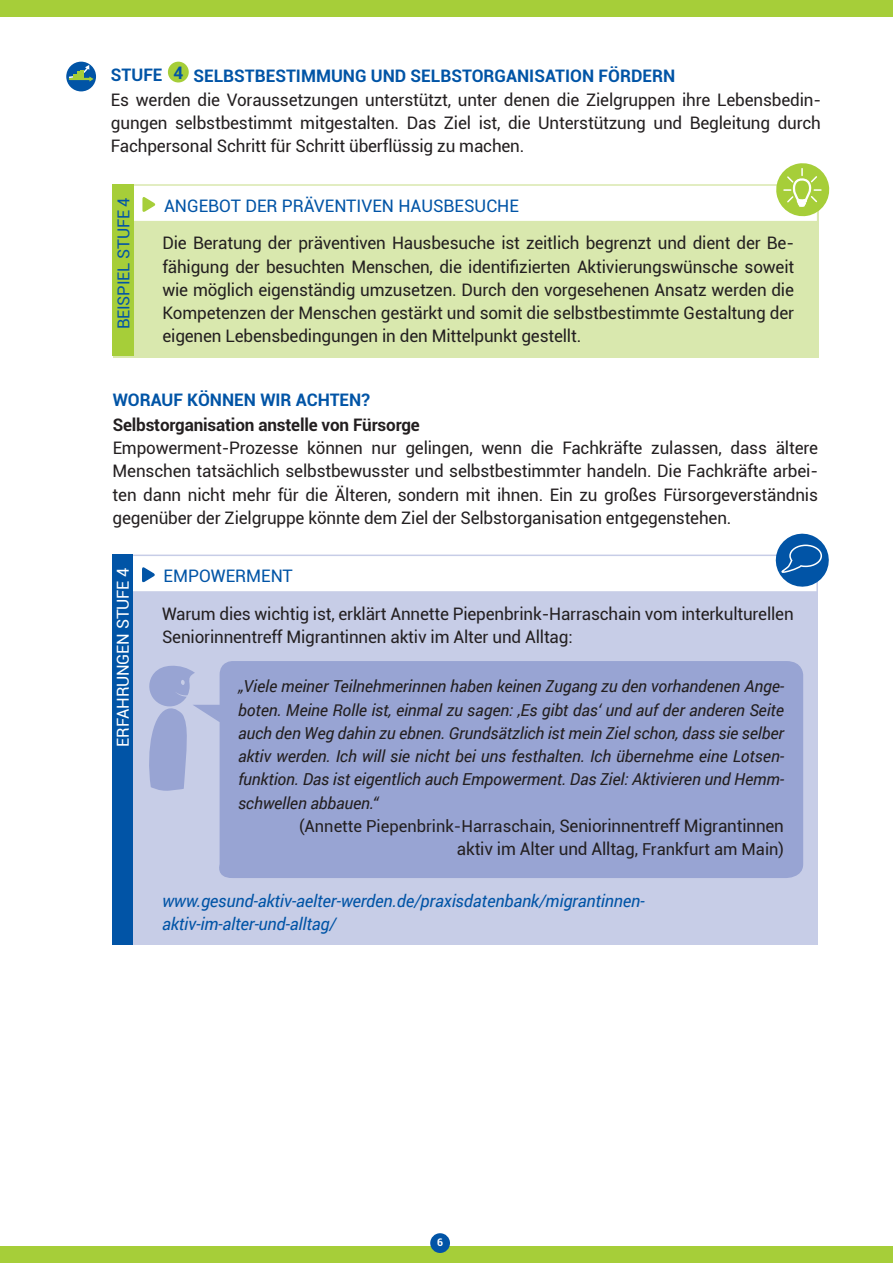
<style>
.page{position:relative;width:893px;height:1263px;background:#fff}
.page>*{position:absolute;margin:0;border:0;box-sizing:border-box;transform-origin:0 0}
.t1{font:17.25px/23.2px "Roboto";letter-spacing:-.01em;color:#231f20}
.t2{font:italic 17.25px/23.2px "Roboto";letter-spacing:-.01em;color:#0154a6}
.t3{font:700 17.25px "Roboto";color:#0154a6}
.t4{font:17.25px "Roboto";color:#0154a6}
.t5{font:700 17.25px "Roboto";letter-spacing:-.01em;color:#231f20}
.t6{font:italic 16.5px/23.2px "Roboto";letter-spacing:-.01em;color:#231f20;text-align:justify}
.t7{font:16.5px "Roboto";color:#231f20}
.t8{font:16.5px "Roboto";letter-spacing:-.01em;color:#fff}
.t9{font:16.5px "Roboto";color:#0154a6}
.t10{font:700 10.5px "Roboto";color:#fff}
.s1{font-size:17.25px}
.s2{font-size:16.5px}
</style>
<div class="page">
<div style="left:0;top:0;width:893px;height:17px;background:#a6ce39"></div>
<div style="left:0;top:1246px;width:893px;height:17px;background:#a6ce39"></div>
<div style="left:430px;top:1233px;width:20px;height:20px;background:#0154a6;border-radius:50%"></div>
<div style="left:168px;top:62px;width:21px;height:20px;background:#a6ce39;border-radius:50%"></div>
<div style="left:66px;top:62px;width:30px;height:29px;background:#0154a6;border-radius:50%"></div>
<svg style="left:68px;top:65px;width:26px;height:17px"></svg>
<div style="left:113px;top:190px;width:706px;height:167px;background:#d9e8ae"></div>
<hr style="left:113px;top:184px;width:693px;height:2px;background:#d9e8ae">
<div style="left:121px;top:188px;width:696px;height:33px;background:#fff"></div>
<svg style="left:142px;top:197px;width:14px;height:15px"></svg>
<svg style="left:774px;top:163px;width:56px;height:54px"></svg>
<div style="left:113px;top:184px;width:21px;height:172px;background:#a6ce39"></div>
<div style="left:112px;top:560px;width:706px;height:385px;background:#c7cde7"></div>
<hr style="left:112px;top:555px;width:693px;height:1px;background:#c7cde7">
<div style="left:121px;top:558px;width:695px;height:33px;background:#fff"></div>
<svg style="left:142px;top:567px;width:13px;height:16px"></svg>
<div style="left:195px;top:661px;width:608px;height:217px;background:#98a4d3"></div>
<svg style="left:149px;top:665px;width:46px;height:126px"></svg>
<div style="left:113px;top:555px;width:20px;height:390px;background:#0154a6"></div>
<svg style="left:772px;top:533px;width:57px;height:57px"></svg>
<p class="t3" style="left:111px;top:64px;width:95px">Stufe 4 SELBSTBESTIMMUNG</p>
<p class="t3" style="left:371px;top:64px;width:13px">UND</p>
<p class="t3" style="left:411px;top:64px;width:12px">SELBSTORG</p>
<p class="t3" style="left:506px;top:64px;width:60px">ANISATION</p>
<p class="t3" style="left:598px;top:64px;width:34px">FÖRDERN</p>
<p class="t1" style="left:111px;top:87px;width:711px">Es werden die Voraussetzungen unterstützt, unter denen die Zielgruppen ihre Lebensbedin&shy;gungen selbstbestimmt mitgestalten. Das Ziel ist, die Unterstützung und Begleitung durch<br>Fachpersonal Schritt für Schritt überflüssig zu machen.</p>
<p class="t9" style="left:112px;top:329px;width:134px;rotate:-90deg">Beispiel stufe 4</p>
<p class="t4" style="left:164px;top:194px;width:356px">Angebot der präventiven Hausbesuch e</p>
<p class="t1" style="left:162px;top:231px;width:633px;text-align:justify">Die Beratung der präventiven Hausbesuche ist zeitlich begrenzt und dient der Be&shy;fähigung der besuchten Menschen, die identifizierten Aktivierungswünsche soweit wie möglich eigenständig umzusetzen. Durch den vorgesehenen Ansatz werden die Kompetenzen der Menschen gestärkt und somit die selbstbestimmte Gestaltung der eigenen Lebensbedingungen in den Mittelpunkt gestellt.</p>
<p class="t3" style="left:113px;top:388px;width:259px">Worauf können wir achten?</p>
<p class="t5" style="left:113px;top:413px;width:309px">Selbstorganisation anstelle von Fürsorge</p>
<p class="t1" style="left:113px;top:436px;width:707px;text-align:justify">Empowerment-Prozesse können nur gelingen, wenn die Fachkräfte zulassen, dass ältere Menschen tatsächlich selbstbewusster und selbstbestimmter handeln. Die Fachkräfte arbei&shy;ten dann nicht mehr für die Älteren, sondern mit ihnen. Ein zu großes Fürsorgeverständnis gegenüber der Zielgruppe könnte dem Ziel der Selbstorganisation entgegenstehen.</p>
<p class="t8" style="left:111px;top:747px;width:181px;rotate:-90deg">Erfahrungen Stufe 4</p>
<p class="t4" style="left:164px;top:564px;width:131px">Empowerment</p>
<p class="t1" style="left:162px;top:601px;width:633px">Warum dies wichtig ist, erklärt Annette Piepenbrink-Harraschain vom interkulturellen<br>Seniorinnentreff Migrantinnen aktiv im Alter und Alltag:</p>
<p class="t6" style="left:238px;top:674px;width:548px">„Viele meiner Teilnehmerinnen haben keinen Zugang zu den vorhandenen Ange&shy;boten. Meine Rolle ist, einmal zu sagen: ‚Es gibt das‘ und auf der anderen Seite auch den Weg dahin zu ebnen. Grundsätzlich ist mein Ziel schon, dass sie selber aktiv werden. Ich will sie nicht bei uns festhalten. Ich übernehme eine Lotsen&shy;funktion. Das ist eigentlich auch Empowerment. Das Ziel: Aktivieren und Hemm&shy;schwellen abbauen.“</p>
<p class="t7" style="left:299px;top:814px;width:486px">(Annette Piepenbrink-Harraschain, <span class="s1">Seniorinnentreff Migrantinnen</span></p>
<p class="t1" style="left:457px;top:837px;width:329px">aktiv im Alter und Alltag, <span class="s2">Frankfurt am Main)</span></p>
<p class="t2" style="left:162px;top:889px;width:484px">www.gesund-aktiv-aelter-werden.de/praxisdatenbank/migrantinnen&shy;aktiv-im-alter-und-alltag/</p>
<p class="t10" style="left:437px;top:1234px;width:8px">6</p>
</div>
